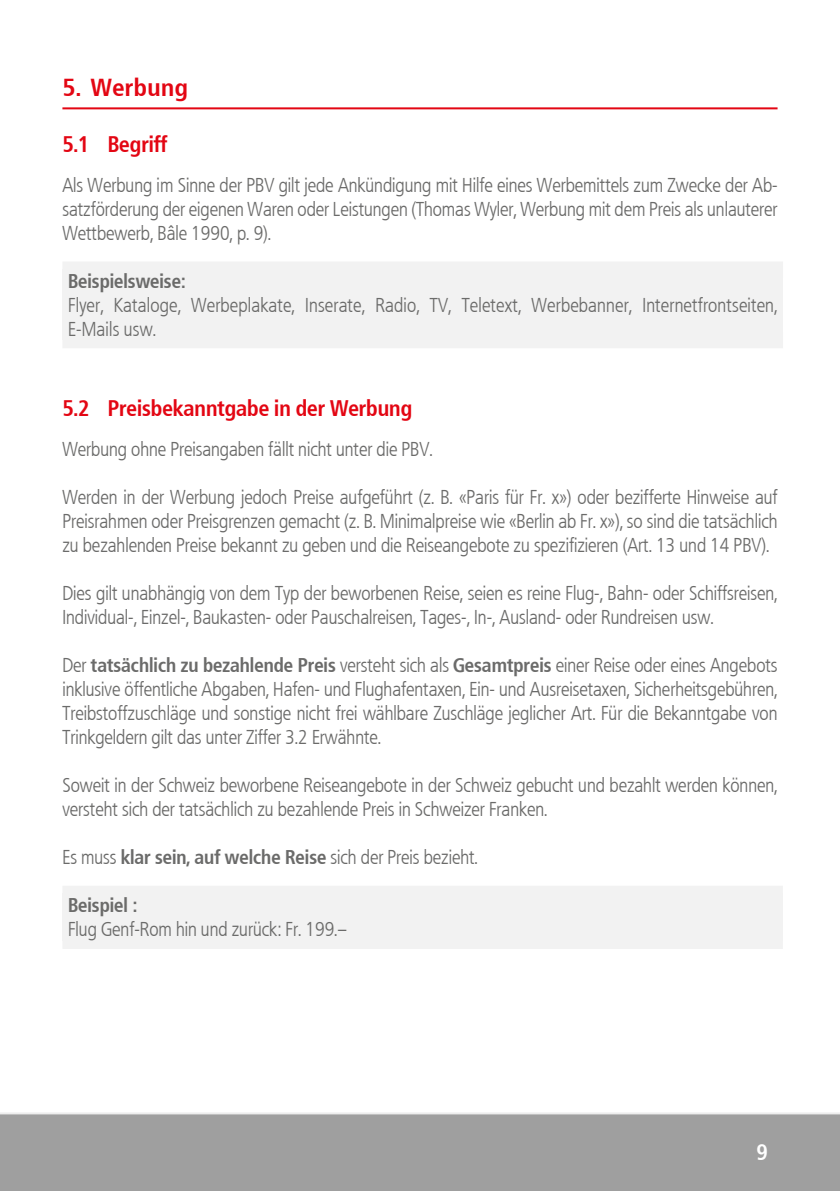
<style>
.page{position:relative;width:840px;height:1191px;background:#fff}
.page>*{position:absolute;margin:0;border:0;box-sizing:border-box;transform-origin:0 0}
.t1{font:700 24px "Frutiger Condensed BQ";letter-spacing:.02em;color:#e30613;scale:1.05 1}
.t2{font:700 22px "Frutiger Condensed BQ";color:#e30613}
.t3{font:700 22px "Frutiger Condensed BQ";color:#fff}
.t4{font:300 20px/24px "Frutiger Condensed BQ";color:#6b6b6a;text-align:justify}
.t5{font:700 19.4px "Frutiger Condensed BQ";color:#6b6b6a}
.s1{font-weight:700;font-size:19.4px}
</style>
<div class="page">
<div style="left:0;top:1113px;width:839px;height:78px;background:#9f9f9f"></div>
<hr style="left:0;top:1112px;width:839px;height:2px;background:#ededed">
<hr style="left:62px;top:107px;width:715px;height:2px;background:#e30613">
<div style="left:62px;top:269px;width:720px;height:71px;background:#f2f2f2"></div>
<div style="left:62px;top:332px;width:720px;height:16px;background:#f2f2f2"></div>
<div style="left:62px;top:261px;width:720px;height:16px;background:#f2f2f2"></div>
<div style="left:62px;top:893px;width:720px;height:48px;background:#f2f2f2"></div>
<div style="left:62px;top:933px;width:720px;height:16px;background:#f2f2f2"></div>
<div style="left:62px;top:885px;width:720px;height:16px;background:#f2f2f2"></div>
<p class="t1" style="left:62px;top:73px;width:121px">5. Werbung</p>
<p class="t2" style="left:62px;top:130px;width:106px">5.1 Begriff</p>
<p class="t4" style="left:62px;top:173px;width:716px">Als Werbung im Sinne der PBV gilt jede Ankündigung mit Hilfe eines Werbemittels zum Zwecke der Ab&shy;satzförderung der eigenen Waren oder Leistungen (Thomas Wyler, Werbung mit dem Preis als unlauterer Wettbewerb, Bâle 1990, p. 9).</p>
<p class="t5" style="left:68px;top:269px;width:119px">Beispielsweise:</p>
<p class="t4" style="left:68px;top:293px;width:710px">Flyer, Kataloge, Werbeplakate, Inserate, Radio, TV, Teletext, Werbebanner, Internetfrontseiten,<br>E-Mails usw.</p>
<p class="t2" style="left:62px;top:394px;width:351px">5.2 Preisbekanntgabe in der Werbung</p>
<p class="t4" style="left:62px;top:437px;width:371px">Werbung ohne Preisangaben fällt nicht unter die PBV.</p>
<p class="t4" style="left:62px;top:485px;width:716px">Werden in der Werbung jedoch Preise aufgeführt (z. B. «Paris für Fr. x») oder bezifferte Hinweise auf Preisrahmen oder Preisgrenzen gemacht (z. B. Minimalpreise wie «Berlin ab Fr. x»), so sind die tatsächlich zu bezahlenden Preise bekannt zu geben und die Reiseangebote zu spezifizieren (Art. 13 und 14 PBV).</p>
<p class="t4" style="left:62px;top:581px;width:716px">Dies gilt unabhängig von dem Typ der beworbenen Reise, seien es reine Flug-, Bahn- oder Schiffsreisen,<br>Individual-, Einzel-, Baukasten- oder Pauschalreisen, Tages-, In-, Ausland- oder Rundreisen usw.</p>
<p class="t4" style="left:62px;top:653px;width:716px">Der <span class="s1">tatsächlich zu bezahlende Preis</span> versteht sich als <span class="s1">Gesamtpreis</span> einer Reise oder eines Angebots inklusive öffentliche Abgaben, Hafen- und Flughafentaxen, Ein- und Ausreisetaxen, Sicherheitsgebühren, Treibstoffzuschläge und sonstige nicht frei wählbare Zuschläge jeglicher Art. Für die Bekanntgabe von Trinkgeldern gilt das unter Ziffer 3.2 Erwähnte.</p>
<p class="t4" style="left:62px;top:773px;width:716px">Soweit in der Schweiz beworbene Reiseangebote in der Schweiz gebucht und bezahlt werden können, versteht sich der tatsächlich zu bezahlende Preis in Schweizer Franken.</p>
<p class="t4" style="left:62px;top:845px;width:417px">Es muss <span class="s1">klar sein, auf welche Reise</span> sich der Preis bezieht.</p>
<p class="t5" style="left:68px;top:893px;width:70px">Beispiel :</p>
<p class="t4" style="left:68px;top:917px;width:280px">Flug Genf-Rom hin und zurück: Fr. 199.–</p>
<p class="t3" style="left:756px;top:1138px;width:13px">9</p>
</div>
